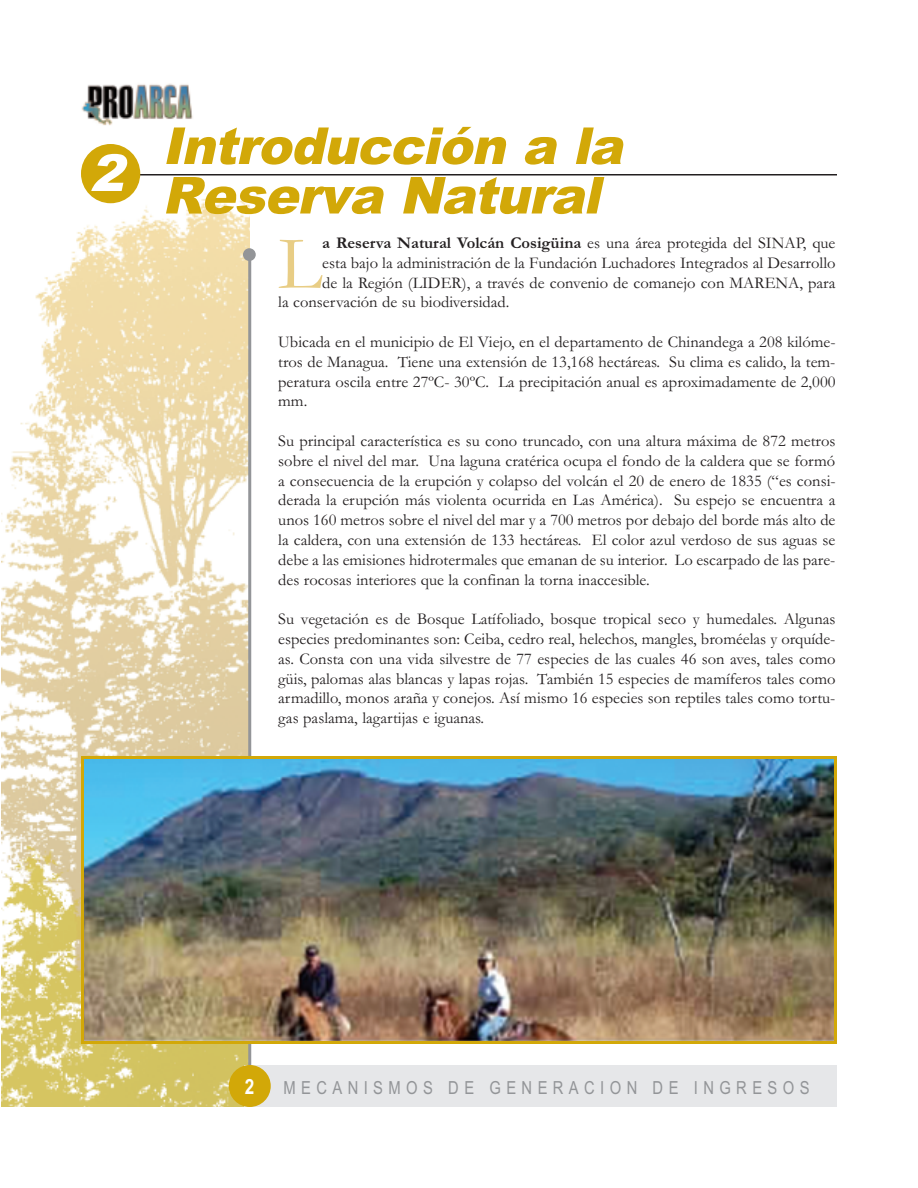
<style>
.page{position:relative;width:918px;height:1188px;background:#fff}
.page>*{position:absolute;margin:0;border:0;box-sizing:border-box;transform-origin:0 0}
.t1{font:76.95px "Garamond";color:#e8cd85}
.t2{font:italic 900 51px/49.5px "Arial";color:#d2a808}
.t3{font:italic 900 51px "Arial";color:#fff}
.t4{font:700 21px "Arial Narrow";color:#fff}
.t5{font:18px "Arial Narrow";letter-spacing:.3em;color:#939598}
.t6{font:16.5px/19.8px "Garamond";color:#231f20;text-align:justify}
.t7{font:700 16.5px "Garamond";color:#231f20}
.s1{font-weight:400}
</style>
<div class="page">
<img style="left:2px;top:144px;width:248px;height:963px">
<hr style="left:248px;top:252px;width:3px;height:815px;background:#939598">
<div style="left:244px;top:1065px;width:593px;height:42px;background:#e6e7e9"></div>
<div style="left:229px;top:1065px;width:42px;height:42px;background:#d2a808;border-radius:50%"></div>
<div style="left:243px;top:248px;width:13px;height:13px;background:#939598;border-radius:50%"></div>
<img style="left:81px;top:83px;width:112px;height:43px">
<hr style="left:119px;top:174px;width:718px;height:2px;background:#231f20">
<div style="left:81px;top:144px;width:59px;height:59px;background:#d2a808;border-radius:50%"></div>
<img style="left:85px;top:760px;width:748px;height:280px">
<div style="left:81px;top:756px;width:756px;height:288px;border:3px solid #d2a808"></div>
<h2 class="t3" style="left:90px;top:144px;width:48px">2</h2>
<h2 class="t2" style="left:162px;top:122px;width:474px">Introducción a la<br>Reserva Natural</h2>
<h1 class="t1" style="left:278px;top:216px;width:46px">L</h1>
<p class="t7" style="left:322px;top:233px;width:515px">a Reserva Natural Volcán Cosigüina <span class="s1">es una área protegida del SINAP, que</span></p>
<p class="t6" style="left:322px;top:252px;width:515px">esta bajo la administración de la Fundación Luchadores Integrados al Desarrollo</p>
<p class="t6" style="left:322px;top:272px;width:515px">de la Región (LIDER), a través de convenio de comanejo con MARENA, para</p>
<p class="t6" style="left:278px;top:292px;width:233px">la conservación de su biodiversidad.</p>
<p class="t6" style="left:278px;top:331px;width:559px">Ubicada en el municipio de El Viejo, en el departamento de Chinandega a 208 kilóme&shy;tros de Managua. Tiene una extensión de 13,168 hectáreas. Su clima es calido, la tem&shy;peratura oscila entre 27ºC- 30ºC. La precipitación anual es aproximadamente de 2,000 mm.</p>
<p class="t6" style="left:278px;top:430px;width:559px">Su principal característica es su cono truncado, con una altura máxima de 872 metros sobre el nivel del mar. Una laguna cratérica ocupa el fondo de la caldera que se formó a consecuencia de la erupción y colapso del volcán el 20 de enero de 1835 (“es consi&shy;derada la erupción más violenta ocurrida en Las América). Su espejo se encuentra a unos 160 metros sobre el nivel del mar y a 700 metros por debajo del borde más alto de la caldera, con una extensión de 133 hectáreas. El color azul verdoso de sus aguas se debe a las emisiones hidrotermales que emanan de su interior. Lo escarpado de las pare&shy;des rocosas interiores que la confinan la torna inaccesible.</p>
<p class="t6" style="left:278px;top:609px;width:559px">Su vegetación es de Bosque Latífoliado, bosque tropical seco y humedales. Algunas especies predominantes son: Ceiba, cedro real, helechos, mangles, broméelas y orquíde&shy;as. Consta con una vida silvestre de 77 especies de las cuales 46 son aves, tales como güis, palomas alas blancas y lapas rojas. También 15 especies de mamíferos tales como armadillo, monos araña y conejos. Así mismo 16 especies son reptiles tales como tortu&shy;gas paslama, lagartijas e iguanas.</p>
<p class="t4" style="left:245px;top:1074px;width:11px">2</p>
<p class="t5" style="left:284px;top:1077px;width:528px">MECANISMOS DE GENERACION DE INGRESOS</p>
</div>
